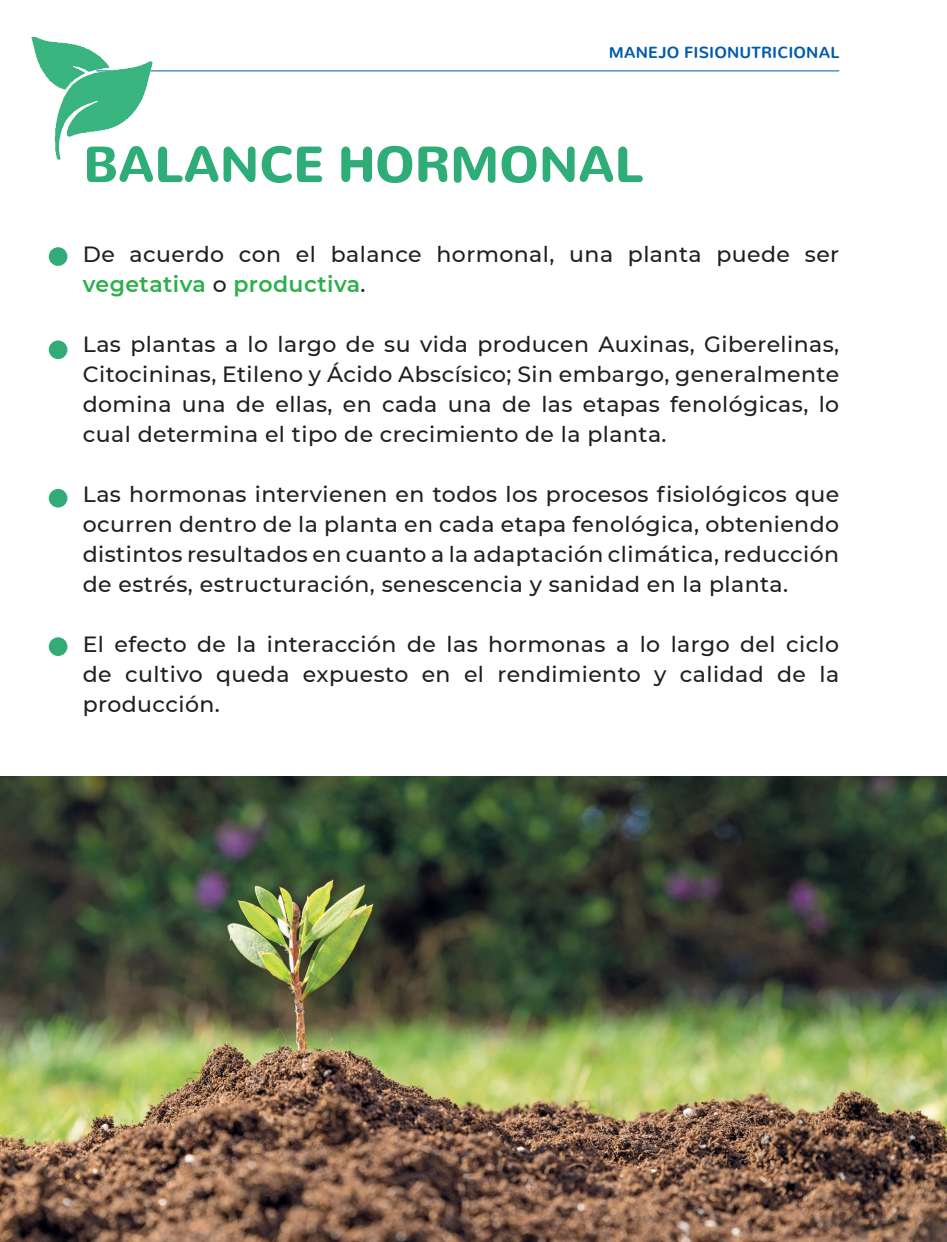
<style>
.page{position:relative;width:947px;height:1242px;background:#fff}
.page>*{position:absolute;margin:0;border:0;box-sizing:border-box;transform-origin:0 0}
.t1{font:900 50px "Nunito";color:#2fad78}
.t2{font:500 22px/30px "Montserrat";letter-spacing:.02em;color:#231f20;text-align:justify}
.t3{font:700 16px "Nunito";letter-spacing:.01em;color:#015aaa}
.s1{font-weight:600;color:#2bb04a}
</style>
<div class="page">
<hr style="left:96px;top:70px;width:743px;height:1px;background:#015aaa">
<img style="left:31px;top:37px;width:133px;height:123px">
<img style="left:0;top:777px;width:947px;height:465px">
<div style="left:49px;top:247px;width:18px;height:19px;background:#32ac77;border-radius:50%"></div>
<div style="left:49px;top:340px;width:18px;height:19px;background:#32ac77;border-radius:50%"></div>
<div style="left:49px;top:489px;width:18px;height:18px;background:#32ac77;border-radius:50%"></div>
<div style="left:49px;top:637px;width:18px;height:19px;background:#32ac77;border-radius:50%"></div>
<p class="t3" style="left:609px;top:38px;width:232px">MANEJO FISIONUTRICIONAL</p>
<h1 class="t1" style="left:83px;top:117px;width:562px">BALANCE HORMONAL</h1>
<p class="t2" style="left:83px;top:238px;width:758px">De acuerdo con el balance hormonal, una planta puede ser <span class="s1">vegetativa</span> o <span class="s1">productiva</span>.</p>
<p class="t2" style="left:83px;top:328px;width:758px">Las plantas a lo largo de su vida producen Auxinas, Giberelinas, Citocininas, Etileno y Ácido Abscísico; Sin embargo, generalmente domina una de ellas, en cada una de las etapas fenológicas, lo cual determina el tipo de crecimiento de la planta.</p>
<p class="t2" style="left:83px;top:478px;width:758px">Las hormonas intervienen en todos los procesos fisiológicos que ocurren dentro de la planta en cada etapa fenológica, obteniendo distintos resultados en cuanto a la adaptación climática, reducción de estrés, estructuración, senescencia y sanidad en la planta.</p>
<p class="t2" style="left:83px;top:628px;width:758px">El efecto de la interacción de las hormonas a lo largo del ciclo de cultivo queda expuesto en el rendimiento y calidad de la producción.</p>
</div>
